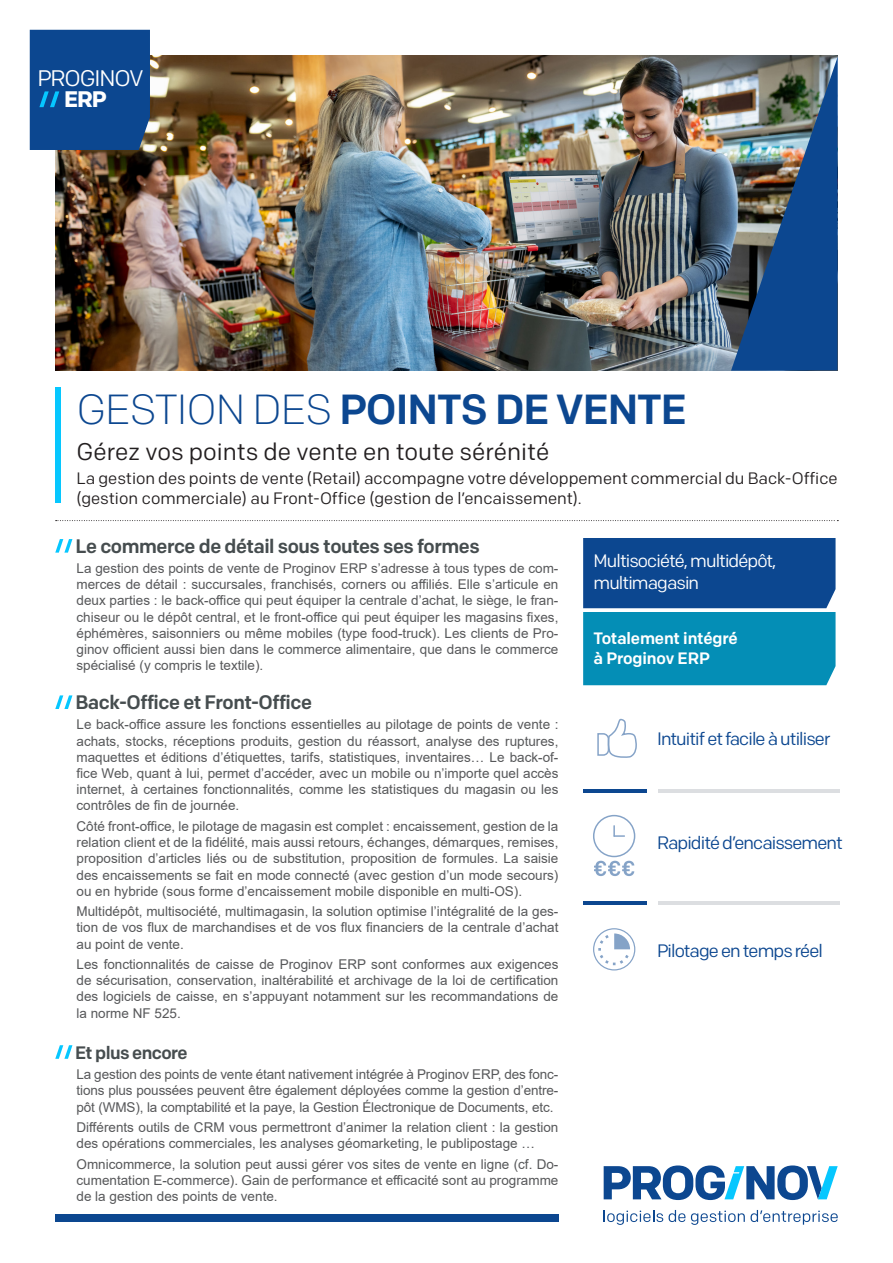
<style>
.page{position:relative;width:893px;height:1263px;background:#fff}
.page>*{position:absolute;margin:0;border:0;box-sizing:border-box;transform-origin:0 0}
.t1{font:500 42px "Colfax";letter-spacing:-.025em;color:#0c4790}
.Chapo-Titre1{font:24px "Colfax";color:#231f20}
.t2{font:22.5px/21.1px "Colfax";letter-spacing:-.05em;color:#fff;text-align:center}
.Courant-titre{font:500 19.5px "Colfax";letter-spacing:-.025em;color:#464d4f}
.t3{font:18px "Colfax";letter-spacing:-.05em;color:#0c4790}
.t4{font:18px/21.6px "Colfax";letter-spacing:-.05em;color:#fff}
.Courant-titre-2{font:500 18px "Colfax";letter-spacing:-.035em;color:#464d4f}
.Chapo_courant{font:16.5px/19.8px "Colfax";color:#231f20}
.t5{font:500 16.5px/19.8px "Colfax";letter-spacing:-.01em;color:#fff}
.Courant{font:13.5px/16.2px "Arial";color:#57585a;text-align:justify}
.s1{font-weight:700}
.s2{font-weight:300}
</style>
<div class="page">
<img style="left:55px;top:55px;width:783px;height:316px">
<svg style="left:55px;top:539px;width:17px;height:14px"></svg>
<svg style="left:55px;top:695px;width:17px;height:14px"></svg>
<svg style="left:55px;top:1045px;width:17px;height:14px"></svg>
<svg style="left:56px;top:520px;width:782px;height:1px"></svg>
<hr style="left:583px;top:790px;width:63px;height:3px;background:#0c4790">
<hr style="left:583px;top:901px;width:63px;height:3px;background:#0c4790">
<hr style="left:658px;top:790px;width:181px;height:3px;background:#dcdee1">
<hr style="left:658px;top:901px;width:181px;height:3px;background:#dcdee1">
<svg style="left:583px;top:538px;width:252px;height:147px;background:#0f6fa6"></svg>
<svg style="left:597px;top:719px;width:40px;height:39px"></svg>
<svg style="left:593px;top:928px;width:42px;height:42px"></svg>
<div style="left:593px;top:815px;width:42px;height:42px;border:2px solid #0c4790;border-radius:50%"></div>
<svg style="left:613px;top:826px;width:11px;height:11px"></svg>
<svg style="left:594px;top:861px;width:40px;height:15px"></svg>
<img style="left:731px;top:57px;width:107px;height:314px">
<div style="left:55px;top:1215px;width:503px;height:7px;background:#0c4790"></div>
<svg style="left:604px;top:1210px;width:59px;height:15px"></svg>
<svg style="left:669px;top:1210px;width:16px;height:12px"></svg>
<svg style="left:691px;top:1210px;width:54px;height:15px"></svg>
<svg style="left:751px;top:1210px;width:87px;height:15px"></svg>
<svg style="left:604px;top:1165px;width:234px;height:35px"></svg>
<div style="left:55px;top:388px;width:6px;height:115px;background:#06c7ff"></div>
<div style="left:30px;top:30px;width:120px;height:120px;background:#0c4790"></div>
<p class="t2" style="left:37px;top:67px;width:108px">PROGINOV<br><span class="s1">ERP</span></p>
<h1 class="t1" style="left:77px;top:383px;width:612px"><span class="s2">GESTION DES</span> POINTS DE VENTE</h1>
<h2 class="Chapo-Titre1" style="left:77px;top:437px;width:474px">Gérez vos points de vente en toute sérénité</h2>
<p class="Chapo_courant" style="left:77px;top:468px;width:763px">La gestion des points de vente (Retail) accompagne votre développement commercial du Back-Office (gestion commerciale) au Front-Office (gestion de l’encaissement).</p>
<h3 class="Courant-titre" style="left:76px;top:534px;width:406px">Le commerce de détail sous toutes ses formes</h3>
<p class="Courant" style="left:77px;top:560px;width:483px">La gestion des points de vente de Proginov ERP s’adresse à tous types de com&shy;merces de détail : succursales, franchisés, corners ou affiliés. Elle s’articule en deux parties : le back-office qui peut équiper la centrale d’achat, le siège, le fran&shy;chiseur ou le dépôt central, et le front-office qui peut équiper les magasins fixes, éphémères, saisonniers ou même mobiles (type food-truck). Les clients de Pro&shy;ginov officient aussi bien dans le commerce alimentaire, que dans le commerce spécialisé (y compris le textile).</p>
<h3 class="Courant-titre" style="left:76px;top:690px;width:238px">Back-Office et Front-Office</h3>
<p class="Courant" style="left:77px;top:716px;width:483px">Le back-office assure les fonctions essentielles au pilotage de points de vente : achats, stocks, réceptions produits, gestion du réassort, analyse des ruptures, maquettes et éditions d’étiquettes, tarifs, statistiques, inventaires… Le back-of&shy;fice Web, quant à lui, permet d’accéder, avec un mobile ou n’importe quel accès internet, à certaines fonctionnalités, comme les statistiques du magasin ou les contrôles de fin de journée.</p>
<p class="Courant" style="left:77px;top:818px;width:483px">Côté front-office, le pilotage de magasin est complet : encaissement, gestion de la relation client et de la fidélité, mais aussi retours, échanges, démarques, remises, proposition d’articles liés ou de substitution, proposition de formules. La saisie des encaissements se fait en mode connecté (avec gestion d’un mode secours) ou en hybride (sous forme d’encaissement mobile disponible en multi-OS).</p>
<p class="Courant" style="left:77px;top:903px;width:483px">Multidépôt, multisociété, multimagasin, la solution optimise l’intégralité de la ges&shy;tion de vos flux de marchandises et de vos flux financiers de la centrale d’achat au point de vente.</p>
<p class="Courant" style="left:77px;top:956px;width:483px">Les fonctionnalités de caisse de Proginov ERP sont conformes aux exigences de sécurisation, conservation, inaltérabilité et archivage de la loi de certification des logiciels de caisse, en s’appuyant notamment sur les recommandations de la norme NF 525.</p>
<h3 class="Courant-titre-2" style="left:75px;top:1041px;width:114px">Et plus encore</h3>
<p class="Courant" style="left:77px;top:1066px;width:483px">La gestion des points de vente étant nativement intégrée à Proginov ERP, des fonc&shy;tions plus poussées peuvent être également déployées comme la gestion d’entre&shy;pôt (WMS), la comptabilité et la paye, la Gestion Électronique de Documents, etc.</p>
<p class="Courant" style="left:77px;top:1119px;width:483px">Différents outils de CRM vous permettront d’animer la relation client : la gestion des opérations commerciales, les analyses géomarketing, le publipostage …</p>
<p class="Courant" style="left:77px;top:1156px;width:483px">Omnicommerce, la solution peut aussi gérer vos sites de vente en ligne (cf. Do&shy;cumentation E-commerce). Gain de performance et efficacité sont au programme de la gestion des points de vente.</p>
<p class="t4" style="left:593px;top:550px;width:185px">Multisociété, multidépôt, multimagasin</p>
<p class="t5" style="left:593px;top:628px;width:146px">Totalement intégré à Proginov ERP</p>
<p class="t3" style="left:657px;top:727px;width:175px">Intuitif et facile à utiliser</p>
<p class="t3" style="left:657px;top:831px;width:187px">Rapidité d’encaissement</p>
<p class="t3" style="left:657px;top:939px;width:167px">Pilotage en temps réel</p>
</div>
